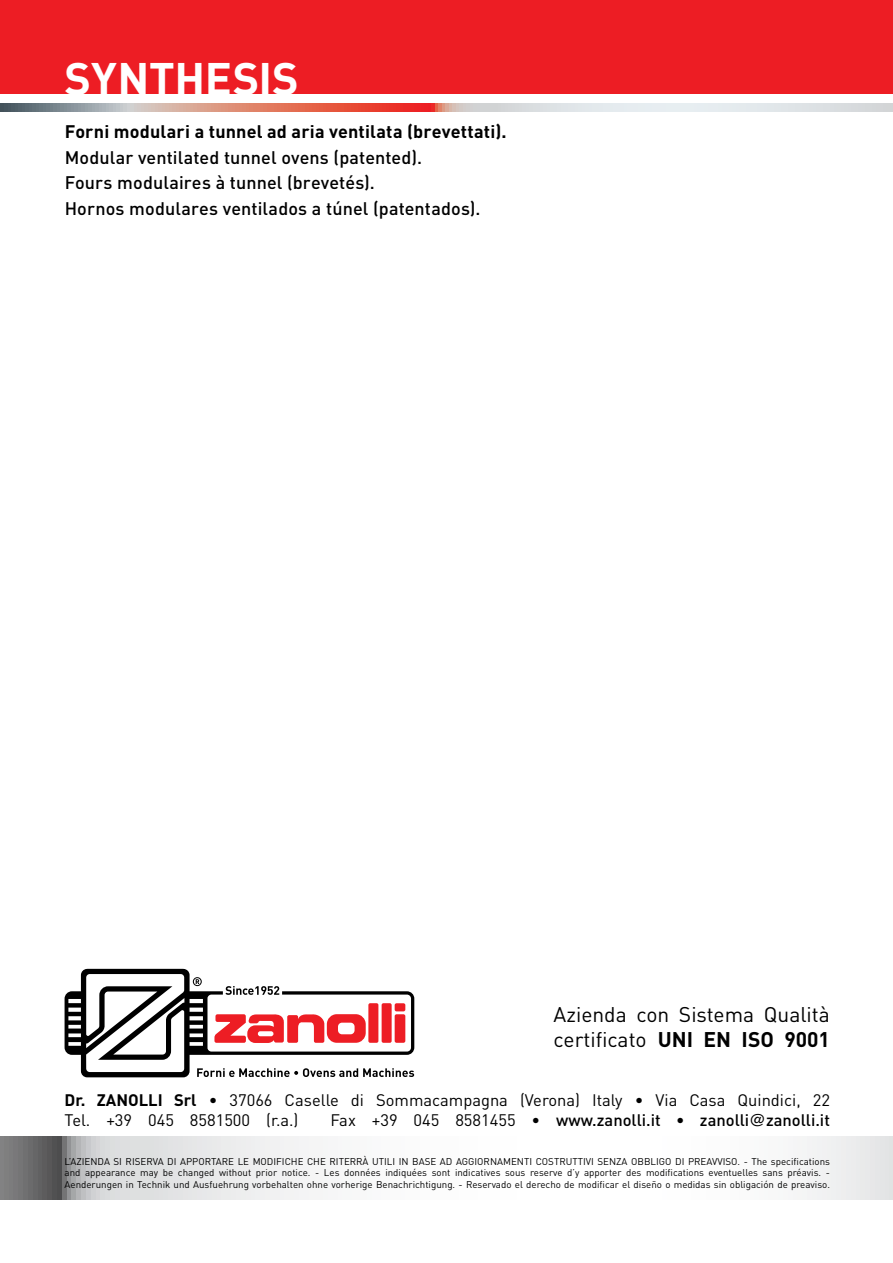
<style>
.page{position:relative;width:893px;height:1263px;background:#fff}
.page>*{position:absolute;margin:0;border:0;box-sizing:border-box;transform-origin:0 0}
.t1{font:700 45px "DIN";letter-spacing:-.005em;color:#fff}
.t2{font:21px/25.2px "DIN";color:#000}
.t3{font:500 18px/25.5px "DIN";letter-spacing:.005em;color:#000}
.t4{font:700 18px "DIN";letter-spacing:.01em;color:#000}
.t5{font:16.5px/19.8px "DIN";color:#000}
.t6{font:500 16.5px "DIN";color:#000}
.t7{font:9.75px/11.7px "DIN";color:#000;text-align:justify}
.s1{font-weight:700}
.s2{font-weight:400}
.s3{font-family:"Helvetica";font-weight:400}
</style>
<div class="page">
<div style="left:0;top:0;width:893px;height:94px;background:#ed1d24"></div>
<svg style="left:0;top:103px;width:893px;height:9px;background:#d2aeaa"></svg>
<svg style="left:0;top:1136px;width:893px;height:63px"></svg>
<svg style="left:65px;top:969px;width:349px;height:108px"></svg>
<h1 class="t1" style="left:65px;top:49px;width:236px">SYNTHESIS</h1>
<h3 class="t4" style="left:65px;top:120px;width:443px">Forni modulari a tunnel ad aria ventilata (brevettati).</h3>
<h3 class="t3" style="left:65px;top:144px;width:417px">Modular ventilated tunnel ovens (patented).<br>Fours modulaires à tunnel (brevetés).<br>Hornos modulares ventilados a túnel (patentados).</h3>
<h2 class="t2" style="left:554px;top:1001px;width:278px">Azienda con Sistema Qualità certificato <span class="s1">UNI EN ISO 9001</span></h2>
<h3 class="t5" style="left:65px;top:1090px;width:767px"><span class="s1">Dr. ZANOLLI Srl</span> • 37066 Caselle di Sommacampagna (Verona) Italy • Via Casa Quindici, 22<br>Tel. +39 045 8581500 (r.a.)</h3>
<h3 class="t6" style="left:330px;top:1109px;width:501px"><span class="s2">Fax +39 045 8581455 •</span> www.zanolli.it • zanolli<span class="s3">@</span>zanolli.it</h3>
<p class="t7" style="left:65px;top:1155px;width:767px">L’AZIENDA SI RISERVA DI APPORTARE LE MODIFICHE CHE RITERRÀ UTILI IN BASE AD AGGIORNAMENTI COSTRUTTIVI SENZA OBBLIGO DI PREAVVISO. - The specifications and appearance may be changed without prior notice. - Les données indiquées sont indicatives sous reserve d’y apporter des modifications eventuelles sans préavis. - Aenderungen in Technik und Ausfuehrung vorbehalten ohne vorherige Benachrichtigung. - Reservado el derecho de modificar el diseño o medidas sin obligación de preaviso.</p>
</div>
